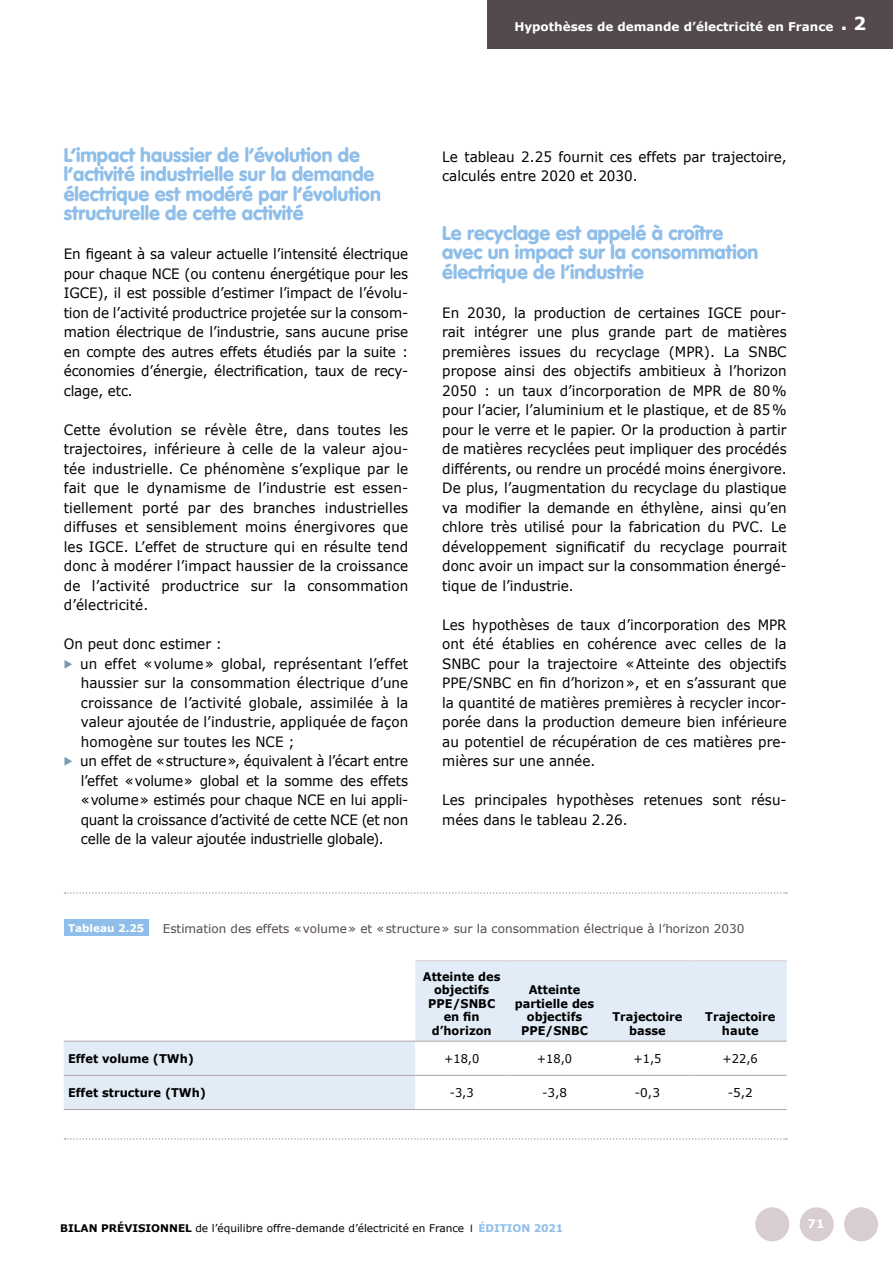
<style>
.page{position:relative;width:893px;height:1263px;background:#fff}
.page>*{position:absolute;margin:0;border:0;box-sizing:border-box;transform-origin:0 0}
.t1{font:900 19.5px/19.5px "VAG Rounded";color:#8ebee9}
.t2{font:14.25px/19.5px "Verdana";color:#000;text-align:justify;scale:.95 1}
.t3{font:700 12px/13.5px "Verdana";color:#000;text-align:center;scale:.95 1}
.t4{font:12px "Verdana";color:#544a4e}
.t5{font:700 12px "Verdana";color:#fff}
.t6{font:12px "Verdana";color:#000;scale:.95 1}
.t7{font:12px "Verdana";color:#000}
.t8{font:10.5px "Verdana";color:#000}
.t9{font:700 10.5px "Verdana";color:#fff}
.s1{font-size:18px}
.s2{color:#799aaf}
.s3{font-weight:700}
.s4{font-family:"Avenir"}
.s5{font-weight:700;color:#8ebee9}
</style>
<div class="page">
<div style="left:800px;top:1207px;width:34px;height:34px;background:#d7cdd3;border-radius:50%"></div>
<div style="left:844px;top:1207px;width:34px;height:34px;background:#d7cdd3;border-radius:50%"></div>
<div style="left:755px;top:1207px;width:34px;height:34px;background:#d7cdd3;border-radius:50%"></div>
<div style="left:487px;top:0;width:406px;height:49px;background:#544a4e"></div>
<svg style="left:65px;top:892px;width:722px;height:2px"></svg>
<svg style="left:65px;top:1138px;width:722px;height:2px"></svg>
<div style="left:64px;top:919px;width:85px;height:17px;background:#8ebee9"></div>
<svg style="left:64px;top:961px;width:723px;height:148px;fill:#e1ecf7"></svg>
<svg style="left:415px;top:1042px;width:372px;height:67px"></svg>
<hr style="left:64px;top:1041px;width:351px;height:1px;background:#b3a2ab">
<hr style="left:64px;top:1075px;width:351px;height:1px;background:#b3a2ab">
<hr style="left:64px;top:1109px;width:351px;height:1px;background:#b3a2ab">
<hr style="left:415px;top:1075px;width:93px;height:1px;background:#b3a2ab">
<hr style="left:508px;top:1075px;width:93px;height:1px;background:#b3a2ab">
<hr style="left:601px;top:1075px;width:93px;height:1px;background:#b3a2ab">
<hr style="left:694px;top:1075px;width:93px;height:1px;background:#b3a2ab">
<hr style="left:415px;top:1109px;width:93px;height:1px;background:#b3a2ab">
<hr style="left:508px;top:1109px;width:93px;height:1px;background:#b3a2ab">
<hr style="left:601px;top:1109px;width:93px;height:1px;background:#b3a2ab">
<hr style="left:694px;top:1109px;width:93px;height:1px;background:#b3a2ab">
<hr style="left:415px;top:960px;width:93px;height:1px;background:#d7cdd3">
<hr style="left:508px;top:960px;width:93px;height:1px;background:#d7cdd3">
<hr style="left:601px;top:960px;width:93px;height:1px;background:#d7cdd3">
<hr style="left:694px;top:960px;width:93px;height:1px;background:#d7cdd3">
<hr style="left:415px;top:1041px;width:93px;height:1px;background:#b3a2ab">
<hr style="left:508px;top:1041px;width:93px;height:1px;background:#b3a2ab">
<hr style="left:601px;top:1041px;width:93px;height:1px;background:#b3a2ab">
<hr style="left:694px;top:1041px;width:93px;height:1px;background:#b3a2ab">
<p class="t5" style="left:514px;top:18px;width:353px">Hypothèses de demande d’électricité en France <span class="s1">. 2</span></p>
<h1 class="t1" style="left:64px;top:145px;width:319px">L’impact haussier de l’évolution de l’activité industrielle sur la demande électrique est modéré par l’évolution structurelle de cette activité</h1>
<p class="t2" style="left:64px;top:244px;width:364px">En figeant à sa valeur actuelle l’intensité électrique pour chaque NCE (ou contenu énergétique pour les IGCE), il est possible d’estimer l’impact de l’évolu&shy;tion de l’activité productrice projetée sur la consom&shy;mation électrique de l’industrie, sans aucune prise en compte des autres effets étudiés par la suite : économies d’énergie, électrification, taux de recy&shy;clage, etc.</p>
<p class="t2" style="left:64px;top:419px;width:364px">Cette évolution se révèle être, dans toutes les trajectoires, inférieure à celle de la valeur ajou&shy;tée industrielle. Ce phénomène s’explique par le fait que le dynamisme de l’industrie est essen&shy;tiellement porté par des branches industrielles diffuses et sensiblement moins énergivores que les IGCE. L’effet de structure qui en résulte tend donc à modérer l’impact haussier de la croissance de l’activité productrice sur la consommation d’électricité.</p>
<p class="t2" style="left:64px;top:634px;width:168px">On peut donc estimer :</p>
<p class="t2" style="left:81px;top:653px;width:346px;text-indent:-17px"><span class="s2">◆</span> un effet «volume» global, représentant l’effet haussier sur la consommation électrique d’une croissance de l’activité globale, assimilée à la valeur ajoutée de l’industrie, appliquée de façon homogène sur toutes les NCE ;</p>
<p class="t2" style="left:81px;top:751px;width:346px;text-indent:-17px"><span class="s2">◆</span> un effet de «structure», équivalent à l’écart entre l’effet «volume» global et la somme des effets «volume» estimés pour chaque NCE en lui appli&shy;quant la croissance d’activité de cette NCE (et non celle de la valeur ajoutée industrielle globale).</p>
<p class="t2" style="left:442px;top:146px;width:364px">Le tableau 2.25 fournit ces effets par trajectoire, calculés entre 2020 et 2030.</p>
<h1 class="t1" style="left:442px;top:223px;width:318px">Le recyclage est appelé à croître avec un impact sur la consommation électrique de l’industrie</h1>
<p class="t2" style="left:442px;top:302px;width:364px">En 2030, la production de certaines IGCE pour&shy;rait intégrer une plus grande part de matières premières issues du recyclage (MPR). La SNBC propose ainsi des objectifs ambitieux à l’horizon 2050 : un taux d’incorporation de MPR de 80% pour l’acier, l’aluminium et le plastique, et de 85% pour le verre et le papier. Or la production à partir de matières recyclées peut impliquer des procédés différents, ou rendre un procédé moins énergivore.<br>De plus, l’augmentation du recyclage du plastique va modifier la demande en éthylène, ainsi qu’en chlore très utilisé pour la fabrication du PVC. Le développement significatif du recyclage pourrait donc avoir un impact sur la consommation énergé&shy;tique de l’industrie.</p>
<p class="t2" style="left:442px;top:614px;width:364px">Les hypothèses de taux d’incorporation des MPR ont été établies en cohérence avec celles de la SNBC pour la trajectoire «Atteinte des objectifs PPE/SNBC en fin d’horizon», et en s’assurant que la quantité de matières premières à recycler incor&shy;porée dans la production demeure bien inférieure au potentiel de récupération de ces matières pre&shy;mières sur une année.</p>
<p class="t2" style="left:442px;top:790px;width:364px">Les principales hypothèses retenues sont résu&shy;mées dans le tableau 2.26.</p>
<p class="t9" style="left:68px;top:920px;width:78px">Tableau 2.25</p>
<p class="t4" style="left:163px;top:920px;width:583px">Estimation des effets «volume» et «structure» sur la consommation électrique à l’horizon 2030</p>
<p class="t3" style="left:423px;top:969px;width:83px">Atteinte des objectifs<br>PPE/SNBC en fin d’horizon</p>
<p class="t3" style="left:515px;top:983px;width:85px">Atteinte partielle des objectifs<br>PPE/SNBC</p>
<p class="t3" style="left:612px;top:1010px;width:75px">Trajectoire basse</p>
<p class="t3" style="left:705px;top:1010px;width:75px">Trajectoire haute</p>
<p class="t3" style="left:68px;top:1051px;width:134px">Effet volume (TWh)</p>
<p class="t6" style="left:444px;top:1050px;width:39px">+18,0</p>
<p class="t6" style="left:537px;top:1050px;width:39px">+18,0</p>
<p class="t6" style="left:633px;top:1050px;width:31px">+1,5</p>
<p class="t6" style="left:723px;top:1050px;width:39px">+22,6</p>
<p class="t3" style="left:68px;top:1086px;width:147px">Effet structure (TWh)</p>
<p class="t6" style="left:450px;top:1084px;width:27px">-3,3</p>
<p class="t7" style="left:542px;top:1084px;width:27px">-3,8</p>
<p class="t7" style="left:635px;top:1084px;width:27px">-0,3</p>
<p class="t7" style="left:728px;top:1084px;width:27px">-5,2</p>
<p class="t8" style="left:60px;top:1221px;width:504px"><span class="s3">BILAN PRÉVISIONNEL</span> de l’équilibre offre-demande d’électricité en France <span class="s4">I</span> <span class="s5">ÉDITION 2021</span></p>
<p class="t5" style="left:808px;top:1215px;width:19px">71</p>
</div>
